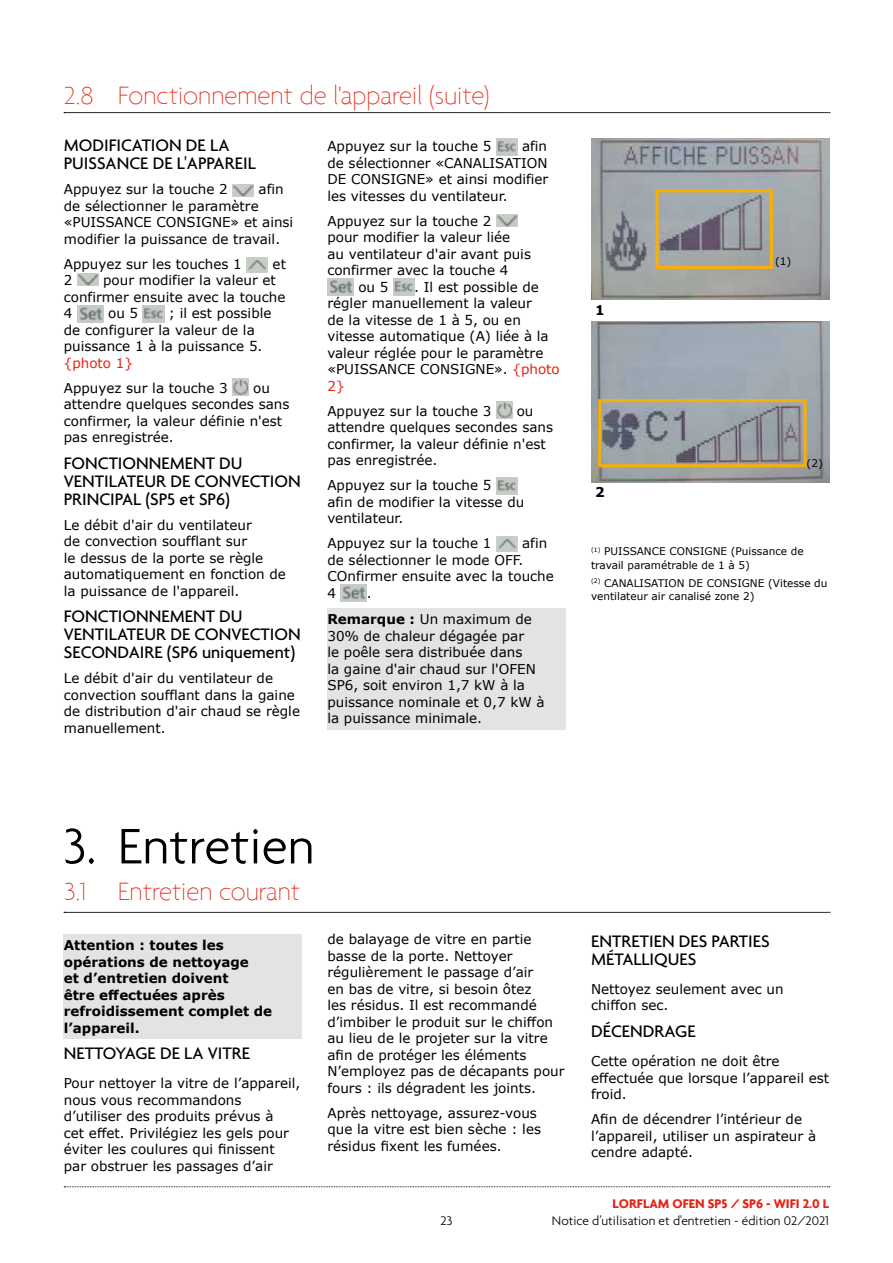
<style>
.page{position:relative;width:893px;height:1263px;background:#fff}
.page>*{position:absolute;margin:0;border:0;box-sizing:border-box;transform-origin:0 0}
.t1{font:300 54px "Agenda";color:#000}
.t2{font:100 27px "Agenda";color:#e42313}
.t3{font:500 18px/18px "Agenda";color:#000}
.t4{font:13.5px/16.5px "Verdana";color:#000}
.t5{font:700 13.5px/16.5px "Verdana";color:#000}
.t6{font:300 13.5px "Agenda";color:#000}
.t7{font:700 13.5px "Agenda";color:#e42313}
.t8{font:13.5px "Verdana";color:#e42313}
.t9{font:10.5px/13.5px "Verdana";color:#000}
.s1{color:#e42313}
.s2{font-weight:700}
</style>
<div class="page">
<img style="left:591px;top:138px;width:238px;height:162px">
<img style="left:591px;top:321px;width:238px;height:162px">
<div style="left:656px;top:189px;width:117px;height:80px;border:3px solid #f6b008"></div>
<div style="left:598px;top:399px;width:209px;height:68px;border:3px solid #f6b008"></div>
<svg style="left:64px;top:112px;width:766px;height:1px"></svg>
<img style="left:233px;top:184px;width:21px;height:12px">
<img style="left:247px;top:258px;width:21px;height:15px">
<img style="left:77px;top:273px;width:21px;height:12px">
<img style="left:77px;top:305px;width:26px;height:17px">
<img style="left:143px;top:305px;width:21px;height:17px">
<img style="left:233px;top:379px;width:15px;height:17px">
<img style="left:496px;top:138px;width:21px;height:17px">
<img style="left:496px;top:215px;width:21px;height:12px">
<img style="left:327px;top:279px;width:27px;height:17px">
<img style="left:393px;top:279px;width:21px;height:17px">
<img style="left:496px;top:402px;width:16px;height:17px">
<img style="left:496px;top:477px;width:21px;height:17px">
<img style="left:496px;top:536px;width:21px;height:15px">
<img style="left:341px;top:585px;width:26px;height:17px">
<div style="left:327px;top:608px;width:239px;height:121px;background:#e3e3e3"></div>
<svg style="left:64px;top:912px;width:766px;height:1px"></svg>
<div style="left:64px;top:934px;width:238px;height:104px;background:#e3e3e3"></div>
<svg style="left:64px;top:1186px;width:766px;height:1px"></svg>
<h2 class="t2" style="left:64px;top:80px;width:427px">2.8 Fonctionnement de l'appareil (suite)</h2>
<h3 class="t3" style="left:64px;top:136px;width:193px">MODIFICATION DE LA<br>PUISSANCE DE L'APPAREIL</h3>
<p class="t4" style="left:64px;top:181px;width:166px">Appuyez sur la touche 2</p>
<p class="t4" style="left:327px;top:138px;width:222px;text-align:justify;text-indent:195px">afin de sélectionner «CANALISATION DE CONSIGNE» et ainsi modifier les vitesses du ventilateur.</p>
<p class="t4" style="left:327px;top:212px;width:166px">Appuyez sur la touche 2</p>
<p class="t4" style="left:327px;top:229px;width:184px">pour modifier la valeur liée</p>
<p class="t4" style="left:327px;top:245px;width:205px">au ventilateur d'air avant puis</p>
<p class="t4" style="left:327px;top:262px;width:182px">confirmer avec la touche 4</p>
<p class="t4" style="left:358px;top:278px;width:32px">ou 5</p>
<p class="t4" style="left:327px;top:138px;width:166px">Appuyez sur la touche 5</p>
<p class="t4" style="left:64px;top:181px;width:231px;text-indent:195px">afin de sélectionner le paramètre «PUISSANCE CONSIGNE» et ainsi modifier la puissance de travail.</p>
<p class="t4" style="left:64px;top:255px;width:180px">Appuyez sur les touches 1</p>
<p class="t4" style="left:273px;top:255px;width:15px">et</p>
<p class="t4" style="left:64px;top:272px;width:10px">2</p>
<p class="t4" style="left:64px;top:272px;width:223px;text-indent:39px">pour modifier la valeur et confirmer ensuite avec la touche<br>4</p>
<p class="t4" style="left:327px;top:278px;width:234px;text-indent:87px">. Il est possible de régler manuellement la valeur<br>de la vitesse de 1 à 5, ou en vitesse automatique (A) liée à la valeur réglée pour le paramètre «PUISSANCE CONSIGNE». <span class="s1">{photo<br>2}</span></p>
<p class="t4" style="left:327px;top:402px;width:166px">Appuyez sur la touche 3</p>
<p class="t4" style="left:64px;top:305px;width:209px;text-indent:105px">; il est possible de configurer la valeur de la puissance 1 à la puissance 5.</p>
<p class="t8" style="left:64px;top:353px;width:71px">{photo 1}</p>
<p class="t4" style="left:64px;top:379px;width:166px">Appuyez sur la touche 3</p>
<p class="t4" style="left:108px;top:305px;width:32px">ou 5</p>
<p class="t4" style="left:64px;top:379px;width:227px;text-indent:189px">ou attendre quelques secondes sans confirmer, la valeur définie n'est pas enregistrée.</p>
<h3 class="t3" style="left:64px;top:453px;width:238px">FONCTIONNEMENT DU<br>VENTILATEUR DE CONVECTION<br>PRINCIPAL (SP5 et SP6)</h3>
<p class="t4" style="left:64px;top:516px;width:224px">Le débit d'air du ventilateur<br>de convection soufflant sur<br>le dessus de la porte se règle automatiquement en fonction de la puissance de l'appareil.</p>
<h3 class="t3" style="left:64px;top:607px;width:238px">FONCTIONNEMENT DU<br>VENTILATEUR DE CONVECTION<br>SECONDAIRE (SP6 uniquement)</h3>
<p class="t4" style="left:64px;top:670px;width:238px">Le débit d'air du ventilateur de convection soufflant dans la gaine de distribution d'air chaud se règle manuellement.</p>
<p class="t4" style="left:327px;top:402px;width:227px;text-indent:189px">ou attendre quelques secondes sans confirmer, la valeur définie n'est pas enregistrée.</p>
<p class="t4" style="left:327px;top:477px;width:198px">Appuyez sur la touche 5<br>afin de modifier la vitesse du ventilateur.</p>
<p class="t4" style="left:327px;top:535px;width:166px">Appuyez sur la touche 1</p>
<p class="t4" style="left:327px;top:535px;width:228px;text-indent:195px">afin de sélectionner le mode OFF.<br>COnfirmer ensuite avec la touche<br>4</p>
<p class="t4" style="left:327px;top:579px;width:206px;line-height:26.5px;text-indent:40px">.<br><span class="s2">Remarque :</span> Un maximum de</p>
<p class="t4" style="left:327px;top:627px;width:219px">30% de chaleur dégagée par<br>le poêle sera distribuée dans<br>la gaine d'air chaud sur l'OFEN<br>SP6, soit environ 1,7 kW à la puissance nominale et 0,7 kW à la puissance minimale.</p>
<p class="t5" style="left:595px;top:301px;width:11px">1</p>
<p class="t5" style="left:595px;top:484px;width:11px">2</p>
<p class="t9" style="left:775px;top:254px;width:18px">(1)</p>
<p class="t9" style="left:807px;top:457px;width:18px">(2)</p>
<p class="t9" style="left:591px;top:545px;width:214px"><sup>(1)</sup> PUISSANCE CONSIGNE (Puissance de travail paramétrable de 1 à 5)</p>
<p class="t9" style="left:591px;top:576px;width:238px"><sup>(2)</sup> CANALISATION DE CONSIGNE (Vitesse du ventilateur air canalisé zone 2)</p>
<h1 class="t1" style="left:64px;top:814px;width:252px">3. Entretien</h1>
<h2 class="t2" style="left:64px;top:876px;width:238px">3.1 Entretien courant</h2>
<p class="t5" style="left:64px;top:937px;width:210px">Attention : toutes les opérations de nettoyage<br>et d’entretien doivent<br>être effectuées après refroidissement complet de l’appareil.</p>
<h3 class="t3" style="left:64px;top:1044px;width:188px">NETTOYAGE DE LA VITRE</h3>
<p class="t4" style="left:64px;top:1075px;width:238px">Pour nettoyer la vitre de l’appareil, nous vous recommandons d’utiliser des produits prévus à<br>cet effet. Privilégiez les gels pour éviter les coulures qui finissent<br>par obstruer les passages d’air</p>
<p class="t4" style="left:327px;top:931px;width:239px">de balayage de vitre en partie basse de la porte. Nettoyer régulièrement le passage d’air<br>en bas de vitre, si besoin ôtez<br>les résidus. Il est recommandé d’imbiber le produit sur le chiffon au lieu de le projeter sur la vitre afin de protéger les éléments<br>N’employez pas de décapants pour fours : ils dégradent les joints.</p>
<p class="t4" style="left:327px;top:1104px;width:215px">Après nettoyage, assurez-vous que la vitre est bien sèche : les résidus fixent les fumées.</p>
<h3 class="t3" style="left:591px;top:931px;width:180px">ENTRETIEN DES PARTIES<br>MÉTALLIQUES</h3>
<p class="t4" style="left:591px;top:980px;width:194px">Nettoyez seulement avec un chiffon sec.</p>
<h3 class="t3" style="left:591px;top:1021px;width:106px">DÉCENDRAGE</h3>
<p class="t4" style="left:591px;top:1053px;width:240px">Cette opération ne doit être effectuée que lorsque l’appareil est froid.</p>
<p class="t4" style="left:591px;top:1111px;width:227px">Afin de décendrer l’intérieur de l’appareil, utiliser un aspirateur à cendre adapté.</p>
<p class="t6" style="left:441px;top:1212px;width:13px">23</p>
<p class="t7" style="left:612px;top:1196px;width:218px">LORFLAM OFEN SP5 / SP6 - WIFI 2.0 L</p>
<p class="t6" style="left:552px;top:1212px;width:279px">Notice d’utilisation et d'entretien - édition 02/2021</p>
</div>
